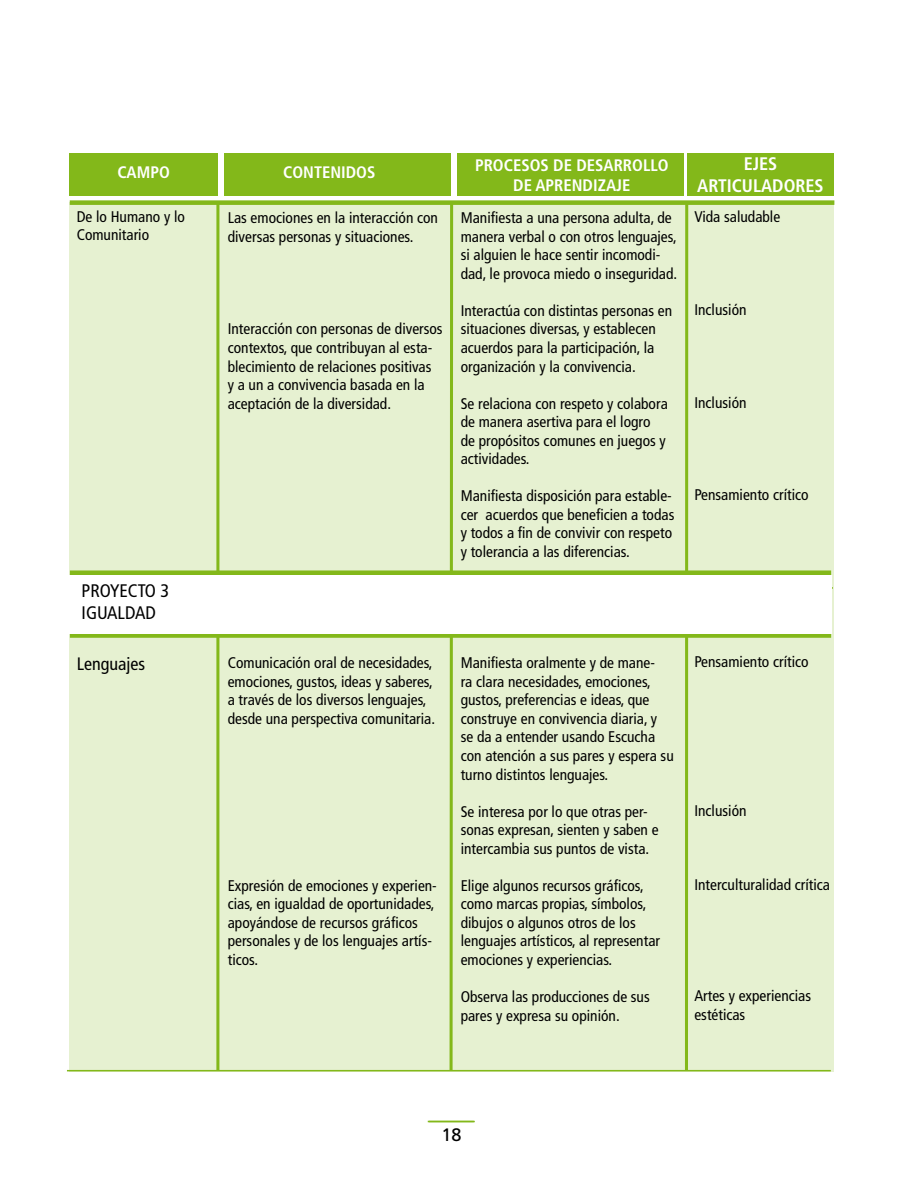
<style>
.page{position:relative;width:918px;height:1188px;background:#fff}
.page>*{position:absolute;margin:0;border:0;box-sizing:border-box;transform-origin:0 0}
.t1{font:700 condensed 18.15px/21.8px "Frutiger";color:#fff;text-align:center}
.t2{font:condensed 18.15px/21.8px "Frutiger";color:#000}
.t3{font:condensed 18px "Frutiger";color:#000}
.t4{font:18px "Frutiger";color:#000}
.t5{font:700 condensed 16.65px/20px "Frutiger";color:#fff;text-align:center}
.t6{font:condensed 15.45px/18.6px "Frutiger";color:#000}
</style>
<div class="page">
<hr style="left:429px;top:1121px;width:46px;height:1px;background:#83b81a">
<hr style="left:428px;top:1121px;width:46px;height:1px;background:#83b81a">
<div style="left:69px;top:202px;width:764px;height:869px;background:#e6f1d1"></div>
<hr style="left:216px;top:204px;width:3px;height:866px;background:#83b81a">
<svg style="left:448px;top:205px;width:7px;height:867px"></svg>
<hr style="left:67px;top:1070px;width:764px;height:1px;background:#83b81a">
<div style="left:70px;top:200px;width:764px;height:5px;background:#83b81a"></div>
<div style="left:69px;top:153px;width:149px;height:43px;background:#83b81a"></div>
<div style="left:224px;top:153px;width:227px;height:42px;background:#83b81a"></div>
<div style="left:687px;top:153px;width:147px;height:42px;background:#83b81a"></div>
<hr style="left:685px;top:204px;width:3px;height:866px;background:#83b81a">
<div style="left:457px;top:153px;width:227px;height:42px;background:#83b81a"></div>
<hr style="left:70px;top:587px;width:763px;height:2px;background:#83b81a">
<div style="left:70px;top:633px;width:761px;height:5px;background:#83b81a"></div>
<div style="left:70px;top:570px;width:761px;height:5px;background:#83b81a"></div>
<div style="left:68px;top:575px;width:763px;height:58px;background:#fff"></div>
<p class="t5" style="left:117px;top:162px;width:54px">CAMPO</p>
<p class="t5" style="left:283px;top:162px;width:94px">CONTENIDOS</p>
<p class="t5" style="left:475px;top:155px;width:195px">PROCESOS DE DESARROLLO<br>DE APRENDIZAJE</p>
<p class="t6" style="left:461px;top:209px;width:218px">Manifiesta a una persona adulta, de manera verbal o con otros lenguajes, si alguien le hace sentir incomodi&shy;dad, le provoca miedo o inseguridad.</p>
<p class="t6" style="left:461px;top:301px;width:213px">Interactúa con distintas personas en situaciones diversas, y establecen acuerdos para la participación, la organización y la convivencia.</p>
<p class="t6" style="left:461px;top:394px;width:209px">Se relaciona con respeto y colabora de manera asertiva para el logro de propósitos comunes en juegos y actividades.</p>
<p class="t6" style="left:461px;top:487px;width:215px">Manifiesta disposición para estable&shy;cer acuerdos que beneficien a todas y todos a fin de convivir con respeto y tolerancia a las diferencias.</p>
<p class="t6" style="left:77px;top:207px;width:110px">De lo Humano y lo<br>Comunitario</p>
<p class="t6" style="left:228px;top:209px;width:212px">Las emociones en la interacción con diversas personas y situaciones.</p>
<p class="t6" style="left:228px;top:320px;width:216px">Interacción con personas de diversos contextos, que contribuyan al esta&shy;blecimiento de relaciones positivas<br>y a un a convivencia basada en la aceptación de la diversidad.</p>
<p class="t2" style="left:82px;top:580px;width:89px">PROYECTO 3<br>IGUALDAD</p>
<p class="t3" style="left:77px;top:653px;width:70px">Lenguajes</p>
<p class="t6" style="left:228px;top:654px;width:209px">Comunicación oral de necesidades, emociones, gustos, ideas y saberes, a través de los diversos lenguajes, desde una perspectiva comunitaria.</p>
<p class="t6" style="left:228px;top:876px;width:211px">Expresión de emociones y experien&shy;cias, en igualdad de oportunidades, apoyándose de recursos gráficos personales y de los lenguajes artís&shy;ticos.</p>
<p class="t6" style="left:461px;top:654px;width:215px">Manifiesta oralmente y de mane-<br>ra clara necesidades, emociones, gustos, preferencias e ideas, que construye en convivencia diaria, y<br>se da a entender usando Escucha con atención a sus pares y espera su turno distintos lenguajes.</p>
<p class="t6" style="left:461px;top:802px;width:199px">Se interesa por lo que otras per&shy;sonas expresan, sienten y saben e intercambia sus puntos de vista.</p>
<p class="t6" style="left:461px;top:876px;width:201px">Elige algunos recursos gráficos, como marcas propias, símbolos, dibujos o algunos otros de los lenguajes artísticos, al representar emociones y experiencias.</p>
<p class="t6" style="left:461px;top:988px;width:191px">Observa las producciones de sus pares y expresa su opinión.</p>
<p class="t1" style="left:697px;top:153px;width:128px">EJES<br>ARTICULADORES</p>
<p class="t6" style="left:694px;top:208px;width:87px">Vida saludable</p>
<p class="t6" style="left:694px;top:300px;width:54px">Inclusión</p>
<p class="t6" style="left:694px;top:393px;width:54px">Inclusión</p>
<p class="t6" style="left:694px;top:486px;width:116px">Pensamiento crítico</p>
<p class="t6" style="left:694px;top:653px;width:116px">Pensamiento crítico</p>
<p class="t6" style="left:694px;top:801px;width:54px">Inclusión</p>
<p class="t6" style="left:694px;top:875px;width:137px">Interculturalidad crítica</p>
<p class="t6" style="left:694px;top:987px;width:118px">Artes y experiencias estéticas</p>
<p class="t4" style="left:442px;top:1125px;width:22px">18</p>
</div>
